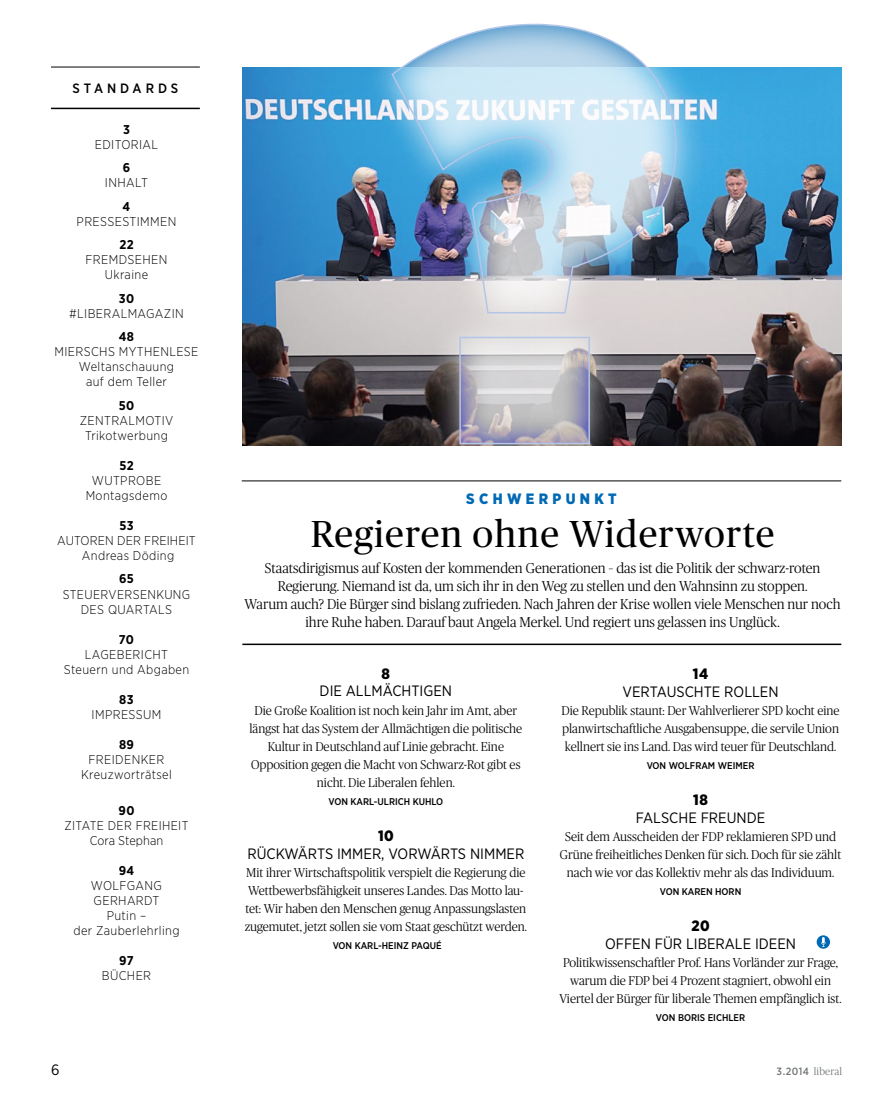
<style>
.page{position:relative;width:893px;height:1106px;background:#fff}
.page>*{position:absolute;margin:0;border:0;box-sizing:border-box;transform-origin:0 0}
.t1{font:37.5px "Publico";letter-spacing:.03em;color:#000}
.t2{font:15px "Gotham Narrow";color:#000}
.t3{font:900 15px "Gotham Narrow";letter-spacing:.29em;color:#0069b4}
.t4{font:900 15px "Gotham Narrow";letter-spacing:.03em;color:#000}
.t5{font:300 14.25px/18px "Publico";color:#000;text-align:center}
.t6{font:500 13.5px "Gotham Narrow";letter-spacing:.285em;color:#000}
.t7{font:300 12.75px/18px "Publico";color:#000;text-align:center}
.t8{font:300 12.75px/15px "Gotham Narrow";letter-spacing:.03em;color:#000;text-align:center}
.t9{font:300 12.75px/15px "Gotham Narrow";letter-spacing:.01em;color:#000;text-align:center}
.t10{font:700 12.75px "Gotham Narrow";letter-spacing:.03em;color:#000}
.t11{font:300 10.5px "Publico";letter-spacing:.01em;color:#717776}
.t12{font:500 9.75px "Gotham Narrow";color:#000}
.s1{font-family:"Gotham Narrow";font-weight:500}
</style>
<div class="page">
<hr style="left:242px;top:480px;width:599px;height:1px;background:#000">
<hr style="left:242px;top:643px;width:599px;height:2px;background:#000">
<hr style="left:51px;top:67px;width:149px;height:1px;background:#000">
<hr style="left:51px;top:108px;width:149px;height:1px;background:#000">
<img style="left:242px;top:68px;width:600px;height:378px">
<div style="left:817px;top:935px;width:13px;height:13px;background:#0069b4;border-radius:50%"></div>
<svg style="left:821px;top:937px;width:5px;height:10px"></svg>
<div style="left:363px;top:0;width:345px;height:476px;background:#fff;opacity:.75"></div>
<img style="left:390px;top:23px;width:287px;height:422px">
<p class="t6" style="left:73px;top:79px;width:107px">STANDARDS</p>
<p class="t10" style="left:123px;top:121px;width:8px">3</p>
<p class="t8" style="left:95px;top:136px;width:65px">EDITORIAL</p>
<p class="t10" style="left:123px;top:159px;width:9px">6</p>
<p class="t8" style="left:105px;top:175px;width:45px">INHALT</p>
<p class="t10" style="left:123px;top:198px;width:9px">4</p>
<p class="t8" style="left:77px;top:213px;width:101px">PRESSESTIMMEN</p>
<p class="t10" style="left:119px;top:236px;width:16px">22</p>
<p class="t8" style="left:86px;top:251px;width:83px">FREMDSEHEN<br>Ukraine</p>
<p class="t10" style="left:119px;top:290px;width:17px">30</p>
<p class="t8" style="left:69px;top:305px;width:116px">#LIBERALMAGAZIN</p>
<p class="t10" style="left:119px;top:329px;width:17px">48</p>
<p class="t8" style="left:55px;top:344px;width:145px">MIERSCHS MYTHENLESE<br>Weltanschauung<br>auf dem Teller</p>
<p class="t10" style="left:119px;top:397px;width:17px">50</p>
<p class="t8" style="left:80px;top:412px;width:95px">ZENTRALMOTIV<br>Trikotwerbung</p>
<p class="t10" style="left:119px;top:457px;width:16px">52</p>
<p class="t8" style="left:86px;top:472px;width:83px">WUTPROBE<br>Montagsdemo</p>
<p class="t10" style="left:119px;top:517px;width:16px">53</p>
<p class="t9" style="left:57px;top:532px;width:140px">AUTOREN DER FREIHEIT<br>Andreas Döding</p>
<p class="t10" style="left:119px;top:570px;width:16px">65</p>
<p class="t8" style="left:63px;top:586px;width:129px">STEUERVERSENKUNG<br>DES QUARTALS</p>
<p class="t10" style="left:119px;top:631px;width:17px">70</p>
<p class="t8" style="left:64px;top:646px;width:127px">LAGEBERICHT<br>Steuern und Abgaben</p>
<p class="t10" style="left:119px;top:691px;width:16px">83</p>
<p class="t8" style="left:92px;top:706px;width:71px">IMPRESSUM</p>
<p class="t10" style="left:119px;top:736px;width:16px">89</p>
<p class="t8" style="left:81px;top:751px;width:92px">FREIDENKER<br>Kreuzworträtsel</p>
<p class="t10" style="left:119px;top:802px;width:17px">90</p>
<p class="t8" style="left:64px;top:818px;width:126px">ZITATE DER FREIHEIT<br>Cora Stephan</p>
<p class="t10" style="left:119px;top:862px;width:17px">94</p>
<p class="t8" style="left:73px;top:878px;width:108px">WOLFGANG<br>GERHARDT<br>Putin –<br>der Zauberlehrling</p>
<p class="t10" style="left:119px;top:952px;width:16px">97</p>
<p class="t8" style="left:102px;top:968px;width:51px">BÜCHER</p>
<p class="t3" style="left:466px;top:489px;width:152px">SCHWERPUNKT</p>
<h1 class="t1" style="left:311px;top:513px;width:465px">Regieren ohne Widerworte</h1>
<p class="t5" style="left:245px;top:559px;width:597px">Staatsdirigismus auf Kosten der kommenden Generationen – das ist die Politik der schwarz-roten Regierung. Niemand ist da, um sich ihr in den Weg zu stellen und den Wahnsinn zu stoppen.<br>Warum auch? Die Bürger sind bislang zufrieden. Nach Jahren der Krise wollen viele Menschen nur noch ihre Ruhe haben. Darauf baut Angela Merkel. Und regiert uns gelassen ins Unglück.</p>
<p class="t4" style="left:382px;top:663px;width:10px">8</p>
<p class="t2" style="left:320px;top:681px;width:134px">DIE ALLMÄCHTIGEN</p>
<p class="t7" style="left:250px;top:701px;width:274px">Die Große Koalition ist noch kein Jahr im Amt, aber längst hat das System der Allmächtigen die politische Kultur in Deutschland auf Linie gebracht. Eine Opposition gegen die Macht von Schwarz-Rot gibt es nicht. Die Liberalen fehlen.</p>
<p class="t12" style="left:328px;top:795px;width:116px">VON KARL-ULRICH KUHLO</p>
<p class="t4" style="left:378px;top:825px;width:17px">10</p>
<p class="t2" style="left:247px;top:844px;width:279px">RÜCKWÄRTS IMMER, VORWÄRTS NIMMER</p>
<p class="t7" style="left:245px;top:863px;width:284px;text-align:left">Mit ihrer Wirtschaftspolitik verspielt die Regierung die Wettbewerbsfähigkeit unseres Landes. Das Motto lau&shy;tet: Wir haben den Menschen genug Anpassungslasten zugemutet, jetzt sollen sie vom Staat geschützt werden.</p>
<p class="t12" style="left:333px;top:939px;width:110px">VON KARL-HEINZ PAQUÉ</p>
<p class="t4" style="left:693px;top:663px;width:17px">14</p>
<p class="t2" style="left:623px;top:682px;width:158px">VERTAUSCHTE ROLLEN</p>
<p class="t7" style="left:562px;top:701px;width:279px;text-align:justify">Die Republik staunt: Der Wahlverlierer SPD kocht eine planwirtschaftliche Ausgabensuppe, die servile Union kellnert sie ins Land. Das wird teuer für Deutschland.</p>
<p class="t12" style="left:647px;top:759px;width:109px">VON WOLFRAM WEIMER</p>
<p class="t4" style="left:693px;top:789px;width:16px">18</p>
<p class="t2" style="left:636px;top:808px;width:131px">FALSCHE FREUNDE</p>
<p class="t7" style="left:560px;top:827px;width:283px">Seit dem Ausscheiden der FDP reklamieren SPD und<br>Grüne freiheitliches Denken für sich. Doch für sie zählt nach wie vor das Kollektiv mehr als das Individuum.</p>
<p class="t12" style="left:660px;top:885px;width:83px">VON KAREN HORN</p>
<p class="t4" style="left:691px;top:915px;width:20px">20</p>
<p class="t2" style="left:605px;top:934px;width:193px">OFFEN FÜR LIBERALE IDEEN</p>
<p class="t7" style="left:559px;top:953px;width:284px">Politikwissenschaftler Prof. Hans Vorländer zur Frage, warum die FDP bei 4 Prozent stagniert, obwohl ein<br>Viertel der Bürger für liberale Themen empfänglich ist.</p>
<p class="t12" style="left:656px;top:1011px;width:91px">VON BORIS EICHLER</p>
<p class="t2" style="left:51px;top:1060px;width:10px">6</p>
<p class="t11" style="left:777px;top:1065px;width:67px"><span class="s1">3.2014</span> liberal</p>
</div>
